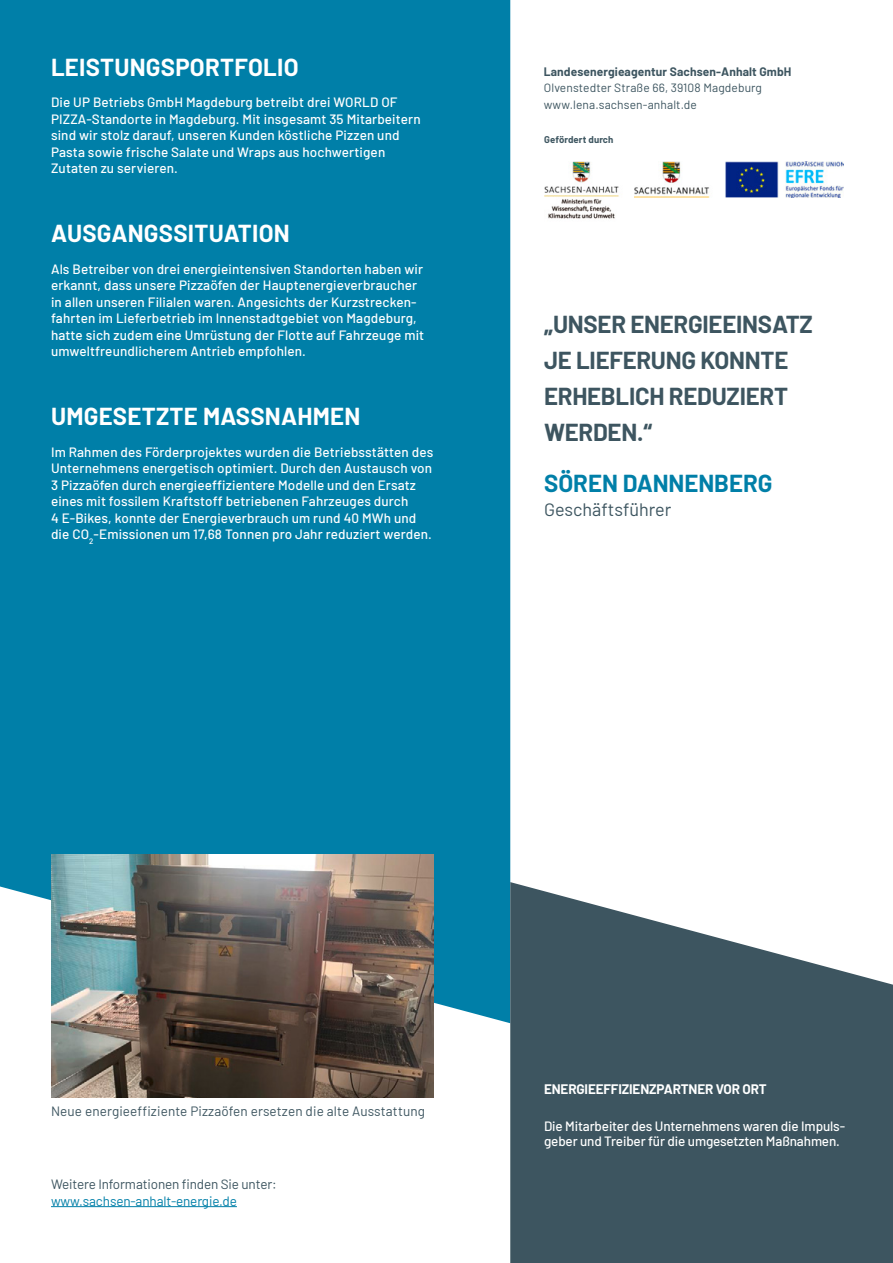
<style>
.page{position:relative;width:893px;height:1263px;background:#fff}
.page>*{position:absolute;margin:0;border:0;box-sizing:border-box;transform-origin:0 0}
.t1{font:700 24px/36px "Barlow";letter-spacing:-.01em;color:#3d5560}
.t2{font:700 24px "Barlow";letter-spacing:.01em;color:#fff}
.t3{font:700 24px "Barlow";color:#007fa8}
.t4{font:18px "Barlow";color:#3d5560}
.t5{font:500 13.5px/16.5px "Barlow";letter-spacing:.01em;color:#fff}
.t6{font:13.5px "Barlow";letter-spacing:.005em;color:#3d5560}
.t7{font:500 13.5px/15px "Barlow";letter-spacing:-.01em;color:#fff}
.t8{font:13.5px "Barlow";letter-spacing:-.01em;color:#007fa8}
.t9{font:700 13.5px "Barlow";letter-spacing:-.01em;color:#fff}
.t10{font:12px/16.5px "Barlow";letter-spacing:.01em;color:#3d5560}
.t11{font:700 12px "Barlow";letter-spacing:.01em;color:#3d5560}
.t12{font:700 9.6px "Barlow";letter-spacing:.01em;color:#3d5560}
</style>
<div class="page">
<div style="left:0;top:0;width:510px;height:1023px;background:#007fa8"></div>
<svg style="left:510px;top:882px;width:383px;height:381px;background:#576c75"></svg>
<hr style="left:51px;top:1206px;width:186px;height:1px;background:#007fa8">
<img style="left:635px;top:161px;width:208px;height:36px">
<img style="left:544px;top:161px;width:75px;height:58px">
<img style="left:51px;top:855px;width:383px;height:242px">
<h1 class="t2" style="left:51px;top:49px;width:249px">LEISTUNGSPORTFOLIO</h1>
<p class="t5" style="left:51px;top:93px;width:371px">Die UP Betriebs GmbH Magdeburg betreibt drei WORLD OF PIZZA-Standorte in Magdeburg. Mit insgesamt 35 Mitarbeitern sind wir stolz darauf, unseren Kunden köstliche Pizzen und Pasta sowie frische Salate und Wraps aus hochwertigen Zutaten zu servieren.</p>
<h1 class="t2" style="left:51px;top:216px;width:240px">AUSGANGSSITUATION</h1>
<p class="t5" style="left:51px;top:259px;width:375px">Als Betreiber von drei energieintensiven Standorten haben wir erkannt, dass unsere Pizzaöfen der Hauptenergieverbraucher in allen unseren Filialen waren. Angesichts der Kurzstrecken&shy;fahrten im Lieferbetrieb im Innenstadtgebiet von Magdeburg, hatte sich zudem eine Umrüstung der Flotte auf Fahrzeuge mit umweltfreundlicherem Antrieb empfohlen.</p>
<h1 class="t2" style="left:51px;top:399px;width:311px">UMGESETZTE MASSNAHMEN</h1>
<p class="t5" style="left:51px;top:442px;width:384px">Im Rahmen des Förderprojektes wurden die Betriebsstätten des Unternehmens energetisch optimiert. Durch den Austausch von 3 Pizzaöfen durch energieeffizientere Modelle und den Ersatz eines mit fossilem Kraftstoff betriebenen Fahrzeuges durch<br>4 E-Bikes, konnte der Energieverbrauch um rund 40 MWh und die CO<sub>2</sub>-Emissionen um 17,68 Tonnen pro Jahr reduziert werden.</p>
<p class="t11" style="left:544px;top:63px;width:249px">Landesenergieagentur Sachsen-Anhalt GmbH</p>
<p class="t10" style="left:544px;top:79px;width:220px">Olvenstedter Straße 66, 39108 Magdeburg www.lena.sachsen-anhalt.de</p>
<p class="t12" style="left:544px;top:133px;width:71px">Gefördert durch</p>
<h1 class="t1" style="left:544px;top:304px;width:270px">„UNSER ENERGIEEINSATZ<br>JE LIEFERUNG KONNTE<br>ERHEBLICH REDUZIERT<br>WERDEN.“</h1>
<h1 class="t3" style="left:544px;top:465px;width:230px">SÖREN DANNENBERG</h1>
<h2 class="t4" style="left:544px;top:496px;width:129px">Geschäftsführer</h2>
<p class="t6" style="left:51px;top:1101px;width:376px">Neue energieeffiziente Pizzaöfen ersetzen die alte Ausstattung</p>
<p class="t6" style="left:51px;top:1174px;width:227px">Weitere Informationen finden Sie unter:</p>
<p class="t8" style="left:51px;top:1191px;width:187px">www.sachsen-anhalt-energie.de</p>
<p class="t9" style="left:544px;top:1079px;width:224px">ENERGIEEFFIZIENZPARTNER VOR ORT</p>
<p class="t7" style="left:544px;top:1118px;width:302px">Die Mitarbeiter des Unternehmens waren die Impuls&shy;geber und Treiber für die umgesetzten Maßnahmen.</p>
</div>
